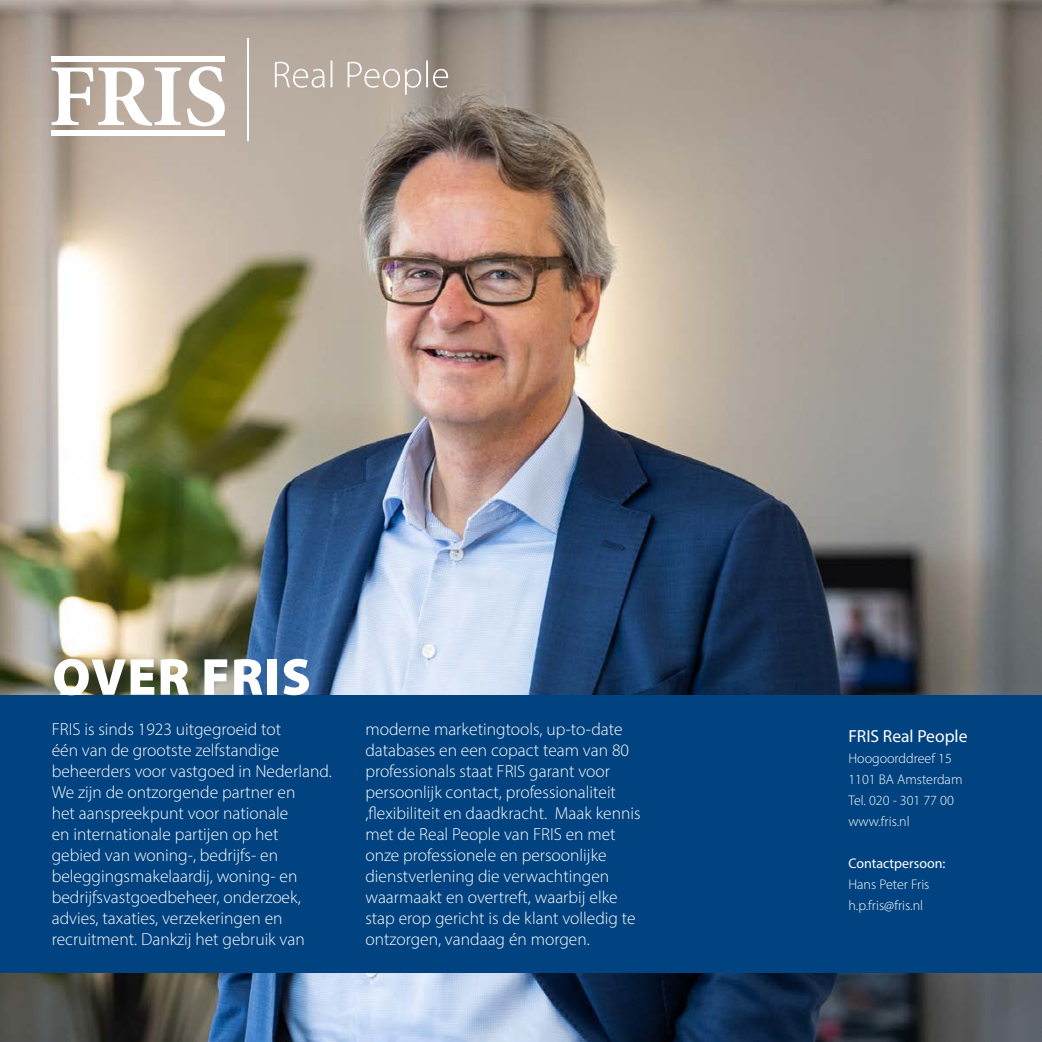
<style>
.page{position:relative;width:1042px;height:1042px;background:#fff}
.page>*{position:absolute;margin:0;border:0;box-sizing:border-box;transform-origin:0 0}
.t1{font:900 52.5px "Myriad Pro";letter-spacing:.02em;color:#fff}
.t2{font:300 17.5px/21px "Myriad Pro";color:#fff}
.t3{font:17.5px "Myriad Pro";color:#fff}
.t4{font:300 14px/21px "Myriad Pro";color:#fff}
.t5{font:14px "Myriad Pro";color:#fff}
</style>
<div class="page">
<img style="left:0;top:0;width:1042px;height:1042px">
<div style="left:0;top:695px;width:1042px;height:277px;background:#004380"></div>
<svg style="left:52px;top:68px;width:129px;height:58px"></svg>
<svg style="left:187px;top:66px;width:38px;height:60px"></svg>
<div style="left:52px;top:130px;width:173px;height:6px;background:#fff"></div>
<div style="left:52px;top:56px;width:173px;height:6px;background:#fff"></div>
<svg style="left:275px;top:61px;width:173px;height:34px"></svg>
<hr style="left:248px;top:38px;width:1px;height:102px;background:#fff">
<h1 class="t1" style="left:52px;top:642px;width:260px">OVER FRIS</h1>
<p class="t2" style="left:52px;top:719px;width:281px">FRIS is sinds 1923 uitgegroeid tot<br>één van de grootste zelfstandige beheerders voor vastgoed in Nederland.<br>We zijn de ontzorgende partner en<br>het aanspreekpunt voor nationale<br>en internationale partijen op het gebied van woning-, bedrijfs- en beleggingsmakelaardij, woning- en bedrijfsvastgoedbeheer, onderzoek, advies, taxaties, verzekeringen en recruitment. Dankzij het gebruik van</p>
<p class="t2" style="left:365px;top:719px;width:277px">moderne marketingtools, up-to-date databases en een copact team van 80 professionals staat FRIS garant voor persoonlijk contact, professionaliteit ,flexibiliteit en daadkracht. Maak kennis met de Real People van FRIS en met onze professionele en persoonlijke dienstverlening die verwachtingen waarmaakt en overtreft, waarbij elke stap erop gericht is de klant volledig te ontzorgen, vandaag én morgen.</p>
<p class="t3" style="left:848px;top:725px;width:121px">FRIS Real People</p>
<p class="t4" style="left:848px;top:747px;width:116px">Hoogoorddreef 15<br>1101 BA Amsterdam<br>Tel. 020 - 301 77 00 www.fris.nl</p>
<p class="t5" style="left:848px;top:854px;width:98px">Contactpersoon:</p>
<p class="t4" style="left:848px;top:873px;width:83px">Hans Peter Fris h.p.fris@fris.nl</p>
</div>
